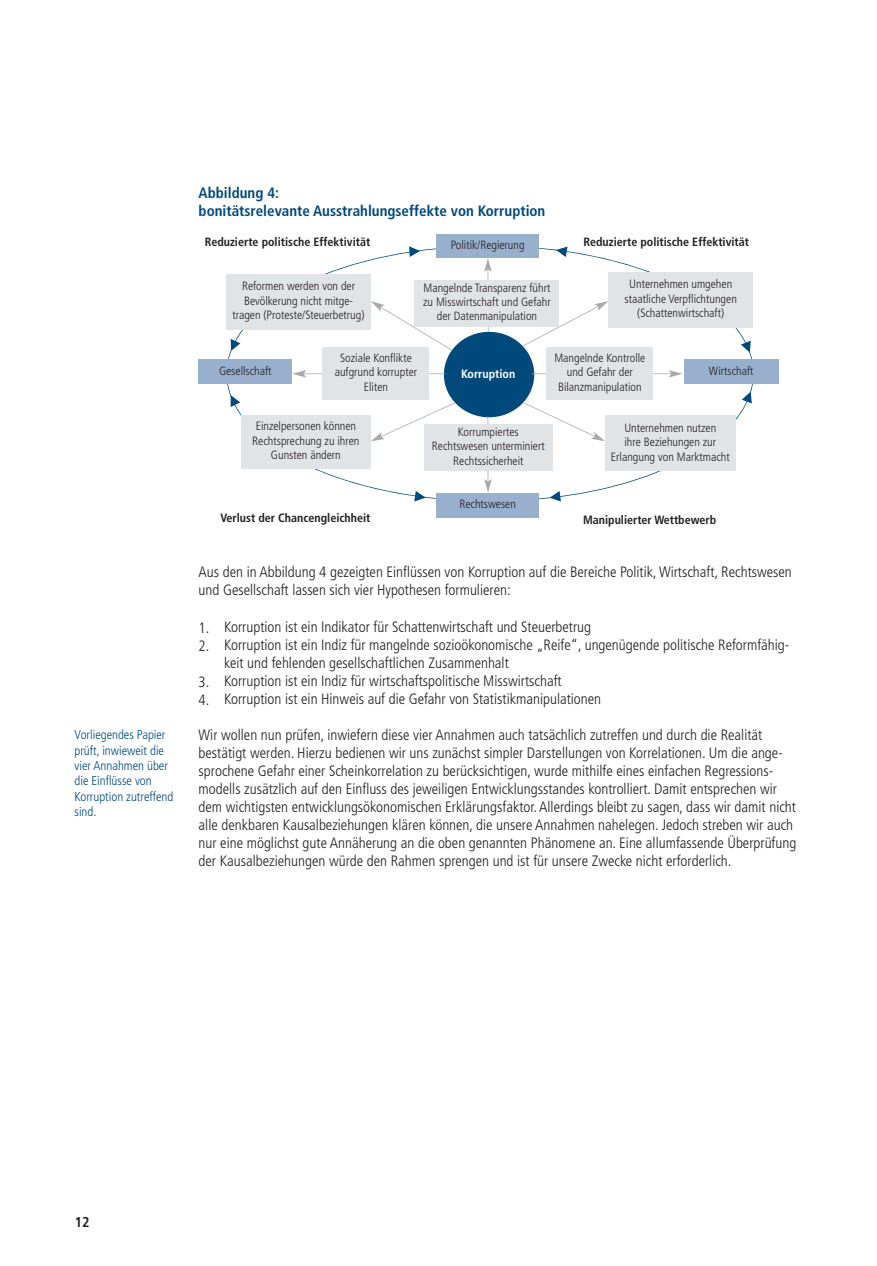
<style>
.page{position:relative;width:877px;height:1266px;background:#fff}
.page>*{position:absolute;margin:0;border:0;box-sizing:border-box;transform-origin:0 0}
.t1{font:300 condensed 15px/18px "Frutiger LT Std";color:#231f20}
.t2{font:700 condensed 15px/18px "Frutiger LT Std";color:#00497b}
.t3{font:700 condensed 14.25px "Frutiger LT Std";color:#231f20}
.t4{font:300 condensed 12.75px/15.3px "Frutiger LT Std";color:#00497b}
.t5{font:300 condensed 12px/14.4px "Frutiger LT Std";color:#231f20;text-align:center}
.t6{font:700 condensed 12px "Frutiger LT Std";color:#231f20}
.t7{font:700 condensed 12px "Frutiger LT Std";color:#fff}
</style>
<div class="page">
<svg style="left:226px;top:246px;width:527px;height:255px"></svg>
<div style="left:436px;top:493px;width:103px;height:24px;background:#98b0ce"></div>
<div style="left:683px;top:359px;width:95px;height:24px;background:#98b0ce"></div>
<div style="left:198px;top:359px;width:94px;height:24px;background:#98b0ce"></div>
<div style="left:436px;top:234px;width:103px;height:24px;background:#98b0ce"></div>
<div style="left:605px;top:415px;width:130px;height:56px;background:#e1e4e7"></div>
<div style="left:241px;top:415px;width:129px;height:53px;background:#e1e4e7"></div>
<div style="left:226px;top:274px;width:145px;height:55px;background:#e1e4e7"></div>
<div style="left:608px;top:272px;width:144px;height:55px;background:#e1e4e7"></div>
<div style="left:444px;top:332px;width:90px;height:85px;background:#00497b;border-radius:50%"></div>
<svg style="left:484px;top:258px;width:7px;height:74px"></svg>
<svg style="left:484px;top:416px;width:7px;height:76px"></svg>
<svg style="left:292px;top:370px;width:153px;height:7px"></svg>
<svg style="left:532px;top:370px;width:150px;height:7px"></svg>
<svg style="left:371px;top:301px;width:81px;height:49px"></svg>
<svg style="left:522px;top:301px;width:86px;height:45px"></svg>
<svg style="left:370px;top:402px;width:84px;height:39px"></svg>
<svg style="left:523px;top:402px;width:82px;height:39px"></svg>
<div style="left:424px;top:424px;width:128px;height:46px;background:#e1e4e7"></div>
<div style="left:322px;top:347px;width:107px;height:52px;background:#e1e4e7"></div>
<div style="left:414px;top:279px;width:145px;height:47px;background:#e1e4e7"></div>
<div style="left:546px;top:347px;width:106px;height:52px;background:#e1e4e7"></div>
<svg style="left:230px;top:339px;width:10px;height:12px"></svg>
<svg style="left:230px;top:395px;width:10px;height:12px"></svg>
<svg style="left:414px;top:491px;width:11px;height:10px"></svg>
<svg style="left:549px;top:491px;width:11px;height:10px"></svg>
<svg style="left:740px;top:340px;width:10px;height:12px"></svg>
<svg style="left:741px;top:391px;width:10px;height:12px"></svg>
<svg style="left:409px;top:246px;width:11px;height:11px"></svg>
<svg style="left:556px;top:246px;width:11px;height:11px"></svg>
<p class="t4" style="left:74px;top:728px;width:100px">Vorliegendes Papier prüft, inwieweit die vier Annahmen über die Einflüsse von<br>Korruption zutreffend sind.</p>
<p class="t2" style="left:198px;top:185px;width:348px">Abbildung 4:<br>bonitätsrelevante Ausstrahlungseffekte von Korruption</p>
<p class="t6" style="left:205px;top:237px;width:167px">Reduzierte politische Effektivität</p>
<p class="t6" style="left:583px;top:237px;width:167px">Reduzierte politische Effektivität</p>
<p class="t5" style="left:450px;top:239px;width:75px">Politik/Regierung</p>
<p class="t5" style="left:232px;top:280px;width:133px">Reformen werden von der<br>Bevölkerung nicht mitge&shy;tragen (Proteste/Steuerbetrug)</p>
<p class="t5" style="left:624px;top:278px;width:114px">Unternehmen umgehen staatliche Verpflichtungen (Schattenwirtschaft)</p>
<p class="t5" style="left:423px;top:281px;width:129px">Mangelnde Transparenz führt zu Misswirtschaft und Gefahr der Datenmanipulation</p>
<p class="t5" style="left:334px;top:351px;width:84px">Soziale Konflikte aufgrund korrupter<br>Eliten</p>
<p class="t5" style="left:554px;top:351px;width:92px">Mangelnde Kontrolle und Gefahr der<br>Bilanzmanipulation</p>
<p class="t5" style="left:219px;top:364px;width:54px">Gesellschaft</p>
<p class="t5" style="left:708px;top:364px;width:46px">Wirtschaft</p>
<p class="t7" style="left:461px;top:368px;width:56px">Korruption</p>
<p class="t5" style="left:252px;top:420px;width:109px">Einzelpersonen können<br>Rechtsprechung zu ihren<br>Gunsten ändern</p>
<p class="t6" style="left:220px;top:513px;width:151px">Verlust der Chancengleichheit</p>
<p class="t5" style="left:432px;top:425px;width:114px">Korrumpiertes<br>Rechtswesen unterminiert<br>Rechtssicherheit</p>
<p class="t5" style="left:459px;top:497px;width:58px">Rechtswesen</p>
<p class="t5" style="left:610px;top:421px;width:120px">Unternehmen nutzen<br>ihre Beziehungen zur<br>Erlangung von Marktmacht</p>
<p class="t6" style="left:583px;top:514px;width:135px">Manipulierter Wettbewerb</p>
<p class="t1" style="left:198px;top:564px;width:594px">Aus den in Abbildung 4 gezeigten Einflüssen von Korruption auf die Bereiche Politik, Wirtschaft, Rechtswesen und Gesellschaft lassen sich vier Hypothesen formulieren:</p>
<p class="t1" style="left:198px;top:618px;width:394px">1. Korruption ist ein Indikator für Schattenwirtschaft und Steuerbetrug</p>
<p class="t1" style="left:224px;top:636px;width:566px;text-indent:-26px">2. Korruption ist ein Indiz für mangelnde sozioökonomische „Reife“, ungenügende politische Reformfähig&shy;keit und fehlenden gesellschaftlichen Zusammenhalt</p>
<p class="t1" style="left:198px;top:672px;width:364px">3. Korruption ist ein Indiz für wirtschaftspolitische Misswirtschaft</p>
<p class="t1" style="left:198px;top:690px;width:404px">4. Korruption ist ein Hinweis auf die Gefahr von Statistikmanipulationen</p>
<p class="t1" style="left:198px;top:726px;width:599px">Wir wollen nun prüfen, inwiefern diese vier Annahmen auch tatsächlich zutreffen und durch die Realität bestätigt werden. Hierzu bedienen wir uns zunächst simpler Darstellungen von Korrelationen. Um die ange - sprochene Gefahr einer Scheinkorrelation zu berücksichtigen, wurde mithilfe eines einfachen Regressions - modells zusätzlich auf den Einfluss des jeweiligen Entwicklungsstandes kontrolliert. Damit entsprechen wir dem wichtigsten entwicklungsökonomischen Erklärungsfaktor. Allerdings bleibt zu sagen, dass wir damit nicht alle denk baren Kausalbeziehungen klären können, die unsere Annahmen nahelegen. Jedoch streben wir auch nur eine möglichst gute Annäherung an die oben genannten Phänomene an. Eine allumfassende Überprüfung der Kausalbeziehungen würde den Rahmen sprengen und ist für unsere Zwecke nicht erforderlich.</p>
<p class="t3" style="left:75px;top:1216px;width:16px">12</p>
</div>
